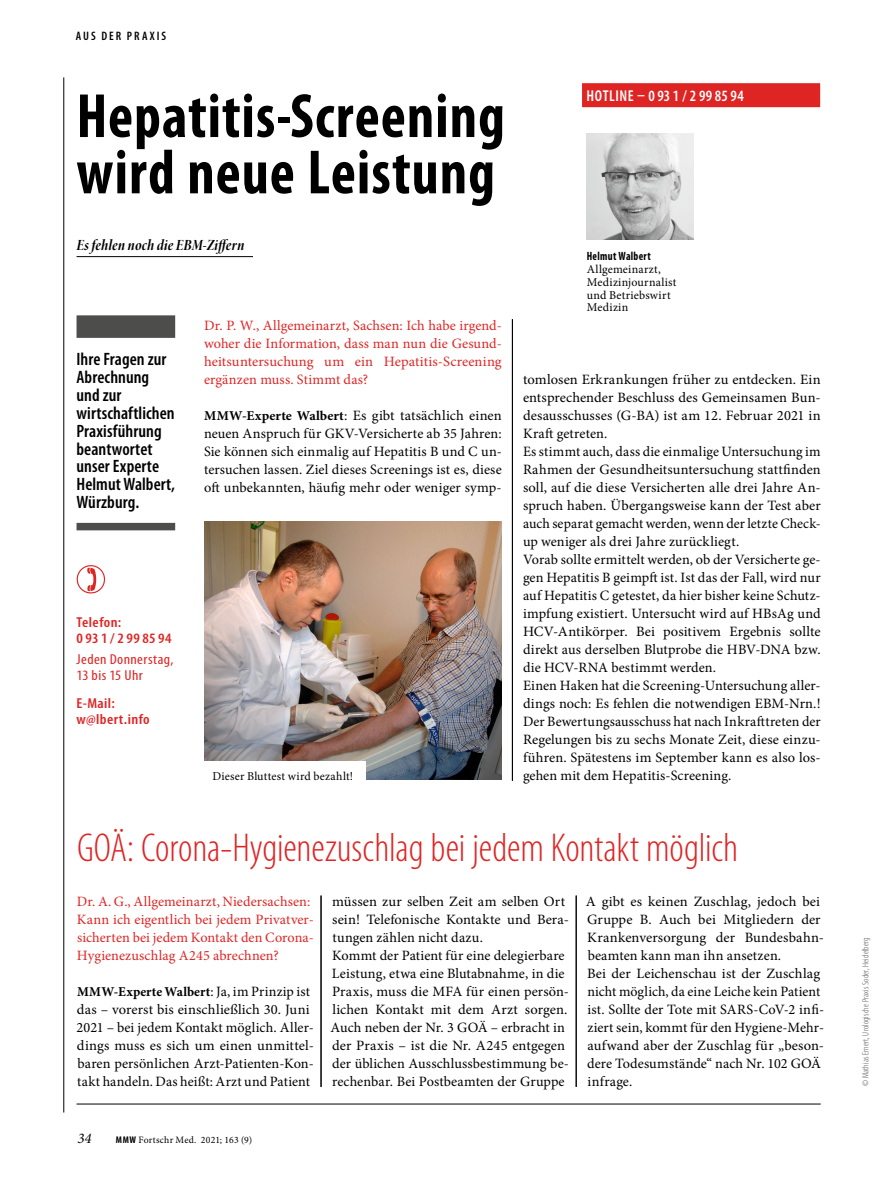
<style>
.page{position:relative;width:893px;height:1187px;background:#fff}
.page>*{position:absolute;margin:0;border:0;box-sizing:border-box;transform-origin:0 0}
.Title_gross{font:700 condensed 63px/56.2px "Myriad Pro";letter-spacing:.015em;color:#000;scale:.95 1}
.Title_klein_schmalro{font:300 condensed 40.5px "Myriad Pro";letter-spacing:-.005em;color:#de2524}
.NoXML_Eyecatcher_x{font:600 condensed 18px/18px "Myriad Pro";letter-spacing:.005em;color:#000}
.SuperTitle_1{font:15.75px "Minion Pro Bold Cn It Disp";letter-spacing:.01em;color:#000}
.t1{font:600 condensed 15.75px "Myriad Pro";letter-spacing:.035em;color:#fff}
.t2{font:italic 14.85px "Minion Pro";color:#000}
.NoXML_Box_Link{font:600 condensed 14.4px/16.5px "Myriad Pro";letter-spacing:.03em;color:#de2524;scale:1.1 1}
.NoXML_Para_Box_rot{font:condensed 14.4px/16.5px "Myriad Pro";letter-spacing:.025em;color:#de2524;scale:1.1 1}
.Para_x{font:14.25px/18px "Minion Pro";letter-spacing:.005em;color:#000}
.Para_Answer_x{font:14.25px/18px "Minion Pro";letter-spacing:.005em;color:#000}
.Trailer_kleinrot{font:14.25px/18px "Minion Pro";letter-spacing:.005em;color:#de2524}
.Para_Answer_x-2{font:700 13.5px "Minion Pro";letter-spacing:.01em;color:#000}
.t3{font:600 condensed 12.3px "Myriad Pro";letter-spacing:.165em;color:#000}
.Image_Caption_x{font:12px/12.8px "Minion Pro";letter-spacing:.015em;color:#000}
.Image_Caption_Author{font:700 condensed 12px "Myriad Pro";letter-spacing:.03em;color:#000;scale:.9 1}
.t4{font:9.75px "Minion Pro";letter-spacing:.02em;color:#000}
.Image_Source_x{font:300 condensed 9px "Myriad Pro";letter-spacing:.02em;color:#4d4d4c}
.s1{font-weight:700;font-size:13.5px}
.s2{font-weight:400;font-size:14.25px}
.s3{font-family:"Myriad Pro";font-weight:700;font-stretch:condensed}
</style>
<div class="page">
<hr style="left:77px;top:1103px;width:744px;height:1px;background:#000">
<hr style="left:64px;top:77px;width:1px;height:1035px;background:#000">
<div style="left:582px;top:83px;width:238px;height:24px;background:#de2524"></div>
<svg style="left:77px;top:565px;width:28px;height:28px"></svg>
<hr style="left:321px;top:895px;width:1px;height:191px;background:#000">
<hr style="left:576px;top:895px;width:1px;height:191px;background:#000">
<div style="left:77px;top:315px;width:98px;height:23px;background:#4d4d4c"></div>
<div style="left:77px;top:523px;width:98px;height:7px;background:#4d4d4c"></div>
<hr style="left:77px;top:256px;width:176px;height:1px;background:#000">
<hr style="left:512px;top:319px;width:1px;height:461px;background:#000">
<img style="left:587px;top:133px;width:106px;height:107px">
<img style="left:204px;top:521px;width:298px;height:258px">
<div style="left:204px;top:762px;width:162px;height:18px;background:#fff"></div>
<p class="t3" style="left:76px;top:29px;width:92px">AUS DER PRAXIS</p>
<p class="Title_gross" style="left:77px;top:87px;width:452px">Hepatitis-Screening wird neue Leistung</p>
<p class="SuperTitle_1" style="left:77px;top:235px;width:170px">Es fehlen noch die EBM-Ziffern</p>
<p class="NoXML_Eyecatcher_x" style="left:77px;top:350px;width:100px">Ihre Fragen zur<br>Abrechnung und zur wirtschaftlichen<br>Praxisführung beantwortet unser Experte<br>Helmut Walbert,<br>Würzburg.</p>
<p class="Trailer_kleinrot" style="left:204px;top:316px;width:299px;text-align:justify">Dr. P. W., Allgemeinarzt, Sachsen: Ich habe irgend&shy;woher die Information, dass man nun die Gesund&shy;heitsuntersuchung um ein Hepatitis-Screening ergänzen muss. Stimmt das?</p>
<p class="Para_Answer_x" style="left:204px;top:406px;width:299px;text-align:justify"><span class="s1">MMW-Experte Walbert</span>: Es gibt tatsächlich einen neuen Anspruch für GKV-Versicherte ab 35 Jahren:<br>Sie können sich einmalig auf Hepatitis B und C un&shy;tersuchen lassen. Ziel dieses Screenings ist es, diese oft unbekannten, häufig mehr oder weniger symp-</p>
<p class="NoXML_Box_Link" style="left:77px;top:613px;width:88px">Telefon:<br>0931/2998594</p>
<p class="NoXML_Para_Box_rot" style="left:77px;top:650px;width:90px">Jeden Donnerstag,<br>13 bis 15 Uhr</p>
<p class="NoXML_Box_Link" style="left:77px;top:694px;width:68px">E-Mail: w@lbert.info</p>
<p class="Image_Caption_x" style="left:213px;top:769px;width:142px">Dieser Bluttest wird bezahlt!</p>
<p class="t1" style="left:586px;top:87px;width:159px">HOTLINE – 0 93 1 / 2 99 85 94</p>
<p class="Image_Caption_Author" style="left:587px;top:249px;width:72px">Helmut Walbert</p>
<p class="Image_Caption_x" style="left:587px;top:263px;width:91px">Allgemeinarzt,<br>Medizinjournalist und Betriebswirt<br>Medizin</p>
<p class="Para_Answer_x" style="left:523px;top:370px;width:299px;text-align:justify">tomlosen Erkrankungen früher zu entdecken. Ein entsprechender Beschluss des Gemeinsamen Bun&shy;desausschusses (G-BA) ist am 12. Februar 2021 in Kraft getreten.</p>
<p class="Para_x" style="left:523px;top:442px;width:299px;text-align:justify">Es stimmt auch, dass die einmalige Untersuchung im Rahmen der Gesundheitsuntersuchung stattfinden soll, auf die diese Versicherten alle drei Jahre An&shy;spruch haben. Übergangsweise kann der Test aber auch separat gemacht werden, wenn der letzte Check&shy;up weniger als drei Jahre zurückliegt.</p>
<p class="Para_x" style="left:523px;top:550px;width:299px;text-align:justify">Vorab sollte ermittelt werden, ob der Versicherte ge&shy;gen Hepatitis B geimpft ist. Ist das der Fall, wird nur auf Hepatitis C getestet, da hier bisher keine Schutz&shy;impfung existiert. Untersucht wird auf HBsAg und HCV-Antikörper. Bei positivem Ergebnis sollte direkt aus derselben Blutprobe die HBV-DNA bzw. die HCV-RNA bestimmt werden.</p>
<p class="Para_x" style="left:523px;top:676px;width:299px;text-align:justify">Einen Haken hat die Screening-Untersuchung aller&shy;dings noch: Es fehlen die notwendigen EBM-Nrn.!<br>Der Bewertungsausschuss hat nach Inkrafttreten der Regelungen bis zu sechs Monate Zeit, diese einzu&shy;führen. Spätestens im September kann es also los&shy;gehen mit dem Hepatitis-Screening.</p>
<p class="Title_klein_schmalro" style="left:77px;top:826px;width:663px">GOÄ: Corona-Hygienezuschlag bei jedem Kontakt möglich</p>
<p class="Trailer_kleinrot" style="left:77px;top:892px;width:238px">Dr. A. G., Allgemeinarzt, Niedersachsen:<br>Kann ich eigentlich bei jedem Privatver&shy;sicherten bei jedem Kontakt den Corona-Hygienezuschlag A245 abrechnen?</p>
<p class="Para_Answer_x-2" style="left:77px;top:982px;width:234px">MMW-Experte Walbert<span class="s2">: Ja, im Prinzip ist</span></p>
<p class="Para_Answer_x" style="left:77px;top:1000px;width:239px">das – vorerst bis einschließlich 30. Juni 2021 – bei jedem Kontakt möglich. Aller&shy;dings muss es sich um einen unmittel&shy;baren persönlichen Arzt-Patienten-Kon&shy;takt handeln. Das heißt: Arzt und Patient</p>
<p class="Para_Answer_x" style="left:332px;top:892px;width:238px">müssen zur selben Zeit am selben Ort sein! Telefonische Kontakte und Bera&shy;tungen zählen nicht dazu.</p>
<p class="Para_x" style="left:331px;top:946px;width:240px">Kommt der Patient für eine delegierbare Leistung, etwa eine Blutabnahme, in die Praxis, muss die MFA für einen persön&shy;lichen Kontakt mit dem Arzt sorgen.<br>Auch neben der Nr. 3 GOÄ – erbracht in der Praxis – ist die Nr. A245 entgegen der üblichen Ausschlussbestimmung be&shy;rechenbar. Bei Postbeamten der Gruppe</p>
<p class="Para_x" style="left:586px;top:892px;width:238px">A gibt es keinen Zuschlag, jedoch bei Gruppe B. Auch bei Mitgliedern der Krankenversorgung der Bundesbahn&shy;beamten kann man ihn ansetzen.</p>
<p class="Para_x" style="left:587px;top:964px;width:239px">Bei der Leichenschau ist der Zuschlag nicht möglich, da eine Leiche kein Patient ist. Sollte der Tote mit SARS-CoV-2 infi&shy;ziert sein, kommt für den Hygiene-Mehr&shy;aufwand aber der Zuschlag für „beson&shy;dere Todesumstände“ nach Nr. 102 GOÄ infrage.</p>
<p class="t2" style="left:77px;top:1128px;width:16px">34</p>
<p class="t4" style="left:116px;top:1132px;width:138px"><span class="s3">MMW</span> Fortschr Med. 2021; 163 (9)</p>
<p class="Image_Source_x" style="left:861px;top:1085px;width:150px;rotate:-90deg">© Mathias Ernert, Urologische Praxis Soder, Heidelberg</p>
</div>
